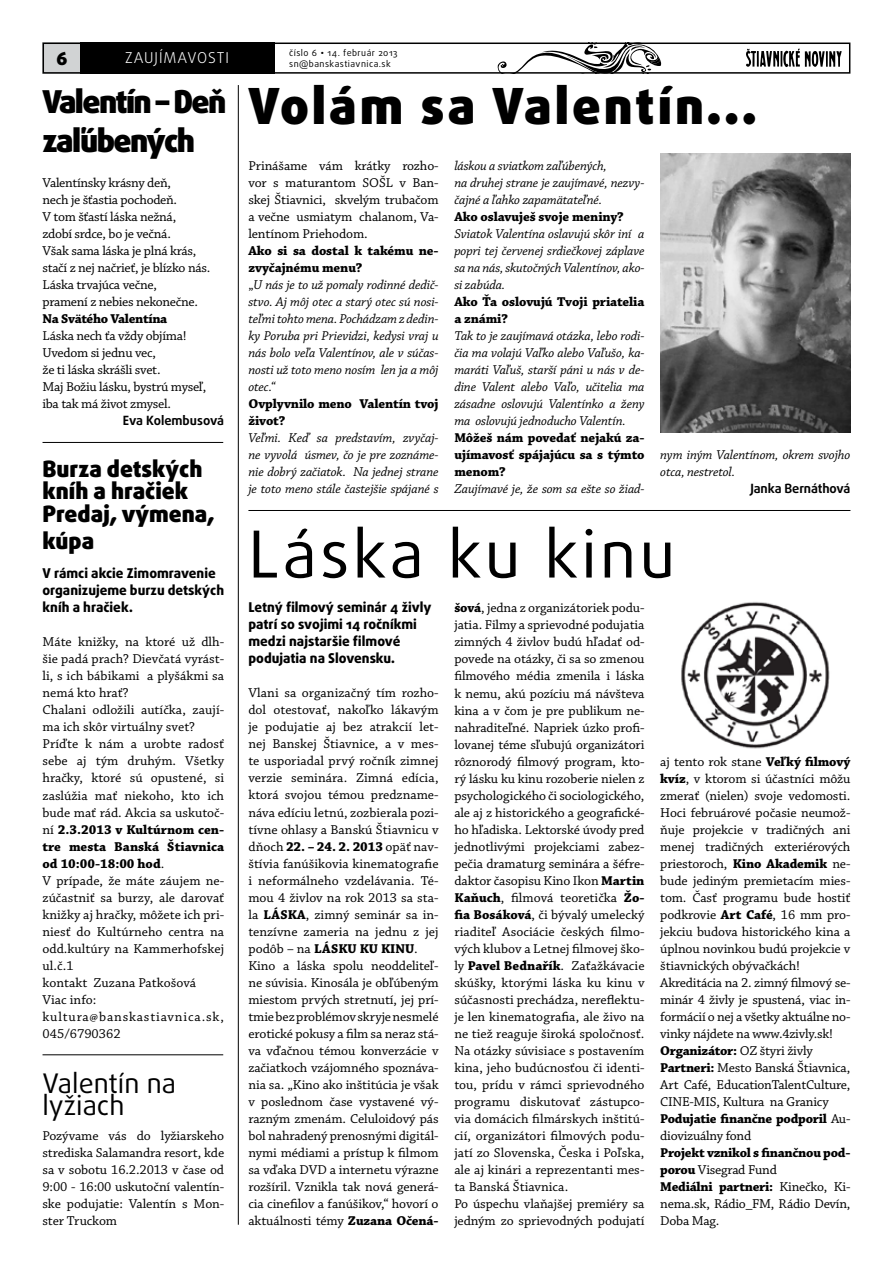
<style>
.page{position:relative;width:893px;height:1263px;background:#fff}
.page>*{position:absolute;margin:0;border:0;box-sizing:border-box;transform-origin:0 0}
.t1{font:64.8px "Daxline Pro";color:#000}
.t2{font:900 49.8px "Daxline Pro";letter-spacing:.06em;color:#000}
.t3{font:900 31.5px/39px "Daxline Pro";letter-spacing:-.05em;color:#000}
.t4{font:27px/22.5px "Daxline Pro";color:#000}
.t5{font:900 22.5px/22.5px "Daxline Pro";color:#000}
.t6{font:900 18px "Daxline Pro";color:#000}
.t7{font:300 15px "Daxline Pro";letter-spacing:.06em;color:#fff}
.t8{font:13.5px/17px "Chaparral Pro Capt";letter-spacing:-.01em;color:#000}
.t9{font:italic 13.5px/17px "Chaparral Pro";letter-spacing:-.01em;color:#000}
.t10{font:700 13.5px/17px "Chaparral Pro";letter-spacing:-.01em;color:#000}
.t11{font:800 13.5px/17px "Daxline Pro";color:#000}
.t12{font:700 12.75px "Daxline Pro";letter-spacing:-.01em;color:#000}
.t13{font:9px "Daxline Pro";letter-spacing:.05em;color:#000}
.s1{font-family:"Gill Sans MT Pro"}
.s2{font-family:"Chaparral Pro Capt";font-weight:400}
.s3{font-weight:700;font-style:normal}
.s4{font-style:normal}
.s5{font-family:"Chaparral Pro";font-weight:700}
</style>
<div class="page">
<div style="left:43px;top:43px;width:46px;height:31px;background:#d1d3d4"></div>
<svg style="left:497px;top:46px;width:165px;height:25px"></svg>
<div style="left:43px;top:43px;width:807px;height:31px;border:2px solid #000"></div>
<div style="left:80px;top:43px;width:194px;height:31px;background:#000"></div>
<svg style="left:746px;top:49px;width:96px;height:18px"></svg>
<hr style="left:43px;top:442px;width:180px;height:1px;background:#000">
<hr style="left:43px;top:1054px;width:180px;height:1px;background:#000">
<hr style="left:248px;top:510px;width:602px;height:1px;background:#000">
<hr style="left:238px;top:85px;width:1px;height:1140px;background:#000">
<img style="left:681px;top:602px;width:149px;height:147px">
<img style="left:660px;top:153px;width:190px;height:280px">
<h3 class="t6" style="left:56px;top:46px;width:12px">6</h3>
<p class="t13" style="left:289px;top:47px;width:110px">číslo 6 <span class="s1">•</span> 14. február 2013</p>
<p class="t7" style="left:125px;top:48px;width:103px">ZAUJÍMAVOSTI</p>
<p class="t13" style="left:289px;top:58px;width:103px">sn@banskastiavnica.sk</p>
<h3 class="t3" style="left:43px;top:83px;width:185px">Valentín – Deň zaľúbených</h3>
<p class="t8" style="left:43px;top:175px;width:169px">Valentínsky krásny deň,<br>nech je šťastia pochodeň.<br>V tom šťastí láska nežná,<br>zdobí srdce, bo je večná.<br>Však sama láska je plná krás, stačí z nej načrieť, je blízko nás.<br>Láska trvajúca večne,<br>pramení z nebies nekonečne.</p>
<p class="t10" style="left:43px;top:311px;width:126px">Na Svätého Valentína</p>
<p class="t8" style="left:43px;top:328px;width:165px">Láska nech ťa vždy objíma!<br>Uvedom si jednu vec,<br>že ti láska skrášli svet.<br>Maj Božiu lásku, bystrú myseľ, iba tak má život zmysel.</p>
<p class="t12" style="left:123px;top:412px;width:103px">Eva Kolembusová</p>
<h3 class="t5" style="left:43px;top:458px;width:173px">Burza detských kníh a hračiek<br>Predaj, výmena,</h3>
<h3 class="t5" style="left:43px;top:530px;width:53px">kúpa</h3>
<p class="t11" style="left:43px;top:565px;width:183px">V rámci akcie Zimomravenie organizujeme burzu detských kníh a hračiek.</p>
<p class="t8" style="left:43px;top:634px;width:183px">Máte knižky, na ktoré už dlh&shy;šie padá prach? Dievčatá vyrást&shy;li, s ich bábikami a plyšákmi sa nemá kto hrať?<br>Chalani odložili autíčka, zaují&shy;ma ich skôr virtuálny svet?<br>Príďte k nám a urobte radosť sebe aj tým druhým. Všetky hračky, ktoré sú opustené, si zaslúžia mať niekoho, kto ich bude mať rád. Akcia sa uskutoč-</p>
<p class="t10" style="left:43px;top:821px;width:183px;text-align:justify"><span class="s2">ní</span> 2.3.2013 v Kultúrnom cen&shy;tre mesta Banská Štiavnica od 10:00-18:00 hod<span class="s2">.</span></p>
<p class="t8" style="left:43px;top:872px;width:183px">V prípade, že máte záujem ne&shy;zúčastniť sa burzy, ale darovať knižky aj hračky, môžete ich pri&shy;niesť do Kultúrneho centra na odd.kultúry na Kammerhofskej ul.č.1<br>kontakt Zuzana Patkošová<br>Viac info: kultura@banskastiavnica.sk,<br>045/6790362</p>
<h3 class="t4" style="left:43px;top:1072px;width:135px">Valentín na lyžiach</h3>
<p class="t8" style="left:43px;top:1127px;width:183px;text-align:justify">Pozývame vás do lyžiarskeho strediska Salamandra resort, kde sa v sobotu 16.2.2013 v čase od 9:00 - 16:00 uskutoční valentín&shy;ske podujatie: Valentín s Mon&shy;ster Truckom</p>
<h2 class="t2" style="left:248px;top:73px;width:510px">Volám sa Valentín...</h2>
<p class="t8" style="left:248px;top:158px;width:192px;text-align:justify">Prinášame vám krátky rozho&shy;vor s maturantom SOŠL v Ban&shy;skej Štiavnici, skvelým trubačom a večne usmiatym chalanom, Va&shy;lentínom Priehodom.</p>
<p class="t9" style="left:248px;top:243px;width:192px"><span class="s3">Ako si sa dostal k takému ne&shy;zvyčajnému menu?<br></span><span class="s4">„</span>U nás je to už pomaly rodinné dedič&shy;stvo. Aj môj otec a starý otec sú nosi&shy;teľmi tohto mena. Pochádzam z dedin&shy;ky Poruba pri Prievidzi, kedysi vraj u nás bolo veľa Valentínov, ale v súčas&shy;nosti už toto meno nosím len ja a môj otec.“</p>
<p class="t10" style="left:248px;top:396px;width:192px">Ovplyvnilo meno Valentín tvoj život?</p>
<p class="t9" style="left:248px;top:430px;width:192px;text-align:justify">Veľmi. Keď sa predstavím, zvyčaj&shy;ne vyvolá úsmev, čo je pre zoznáme&shy;nie dobrý začiatok. Na jednej strane je toto meno stále častejšie spájané s</p>
<p class="t9" style="left:454px;top:158px;width:192px">láskou a sviatkom zaľúbených,<br>na druhej strane je zaujímavé, nezvy&shy;čajné a ľahko zapamätateľné.</p>
<p class="t10" style="left:454px;top:209px;width:171px">Ako oslavuješ svoje meniny?</p>
<p class="t9" style="left:454px;top:226px;width:192px;text-align:justify">Sviatok Valentína oslavujú skôr iní a popri tej červenej srdiečkovej záplave sa na nás, skutočných Valentínov, ako&shy;si zabúda.</p>
<p class="t10" style="left:454px;top:294px;width:192px">Ako Ťa oslovujú Tvoji priatelia a známi?</p>
<p class="t9" style="left:454px;top:328px;width:192px;text-align:justify">Tak to je zaujímavá otázka, lebo rodi&shy;čia ma volajú Vaľko alebo Vaľušo, ka&shy;maráti Vaľuš, starší páni u nás v de&shy;dine Valent alebo Vaľo, učitelia ma zásadne oslovujú Valentínko a ženy ma oslovujú jednoducho Valentín.</p>
<p class="t10" style="left:454px;top:430px;width:192px;text-align:justify">Môžeš nám povedať nejakú za&shy;ujímavosť spájajúcu sa s týmto menom?</p>
<p class="t9" style="left:454px;top:481px;width:192px">Zaujímavé je, že som sa ešte so žiad-</p>
<p class="t9" style="left:660px;top:447px;width:192px">nym iným Valentínom, okrem svojho otca, nestretol.</p>
<p class="t12" style="left:750px;top:480px;width:101px">Janka Bernáthová</p>
<h1 class="t1" style="left:248px;top:511px;width:428px">Láska ku kinu</h1>
<p class="t11" style="left:248px;top:599px;width:185px">Letný filmový seminár 4 živly patrí so svojimi 14 ročníkmi medzi najstaršie filmové podujatia na Slovensku.</p>
<p class="t8" style="left:248px;top:685px;width:192px;text-align:justify">Vlani sa organizačný tím rozho&shy;dol otestovať, nakoľko lákavým je podujatie aj bez atrakcií let&shy;nej Banskej Štiavnice, a v mes&shy;te usporiadal prvý ročník zimnej verzie seminára. Zimná edícia, ktorá svojou témou predzname&shy;náva edíciu letnú, zozbierala pozi&shy;tívne ohlasy a Banskú Štiavnicu v dňoch <span class="s5">22. – 24. 2. 2013</span> opäť nav&shy;štívia fanúšikovia kinematografie i neformálneho vzdelávania. Té&shy;mou 4 živlov na rok 2013 sa sta&shy;la <span class="s5">LÁSKA</span>, zimný seminár sa in&shy;tenzívne zameria na jednu z jej</p>
<p class="t10" style="left:248px;top:940px;width:171px"><span class="s2">podôb – na</span> LÁSKU KU KINU<span class="s2">.</span></p>
<p class="t8" style="left:248px;top:957px;width:192px;text-align:justify">Kino a láska spolu neoddeliteľ&shy;ne súvisia. Kinosála je obľúbeným miestom prvých stretnutí, jej prí&shy;tmie bez problémov skryje nesmelé erotické pokusy a film sa neraz stá&shy;va vďačnou témou konverzácie v začiatkoch vzájomného spoznáva&shy;nia sa. „Kino ako inštitúcia je však v poslednom čase vystavené vý&shy;razným zmenám. Celuloidový pás bol nahradený prenosnými digitál&shy;nymi médiami a prístup k filmom sa vďaka DVD a internetu výrazne rozšíril. Vznikla tak nová generá&shy;cia cinefilov a fanúšikov,“ hovorí o aktuálnosti témy <span class="s5">Zuzana Očená-</span></p>
<p class="t8" style="left:454px;top:600px;width:192px"><span class="s5">šová</span>, jedna z organizátoriek podu&shy;jatia. Filmy a sprievodné podujatia zimných 4 živlov budú hľadať od&shy;povede na otázky, či sa so zmenou filmového média zmenila i láska k nemu, akú pozíciu má návšteva kina a v čom je pre publikum ne&shy;nahraditeľné. Napriek úzko profi&shy;lovanej téme sľubujú organizátori rôznorodý filmový program, kto&shy;rý lásku ku kinu rozoberie nielen z psychologického či sociologického, ale aj z historického a geografické&shy;ho hľadiska. Lektorské úvody pred jednotlivými projekciami zabez&shy;pečia dramaturg seminára a šéfre&shy;daktor časopisu Kino Ikon <span class="s5">Martin Kaňuch</span>, filmová teoretička <span class="s5">Žo&shy;fia Bosáková</span>, či bývalý umelecký riaditeľ Asociácie českých filmo&shy;vých klubov a Letnej filmovej ško&shy;ly <span class="s5">Pavel Bednařík</span>. Zaťažkávacie skúšky, ktorými láska ku kinu v súčasnosti prechádza, nereflektu&shy;je len kinematografia, ale živo na ne tiež reaguje široká spoločnosť.<br>Na otázky súvisiace s postavením kina, jeho budúcnosťou či identi&shy;tou, prídu v rámci sprievodného programu diskutovať zástupco&shy;via domácich filmárskych inštitú&shy;cií, organizátori filmových podu&shy;jatí zo Slovenska, Česka i Poľska, ale aj kinári a reprezentanti mes&shy;ta Banská Štiavnica.<br>Po úspechu vlaňajšej premiéry sa jedným zo sprievodných podujatí</p>
<p class="t8" style="left:660px;top:753px;width:192px">aj tento rok stane <span class="s5">Veľký filmový kvíz</span>, v ktorom si účastníci môžu zmerať (nielen) svoje vedomosti.<br>Hoci februárové počasie neumož&shy;ňuje projekcie v tradičných ani menej tradičných exteriérových priestoroch, <span class="s5">Kino Akademik</span> ne&shy;bude jediným premietacím mies&shy;tom. Časť programu bude hostiť podkrovie <span class="s5">Art Café</span>, 16 mm pro&shy;jekciu budova historického kina a úplnou novinkou budú projekcie v štiavnických obývačkách!<br>Akreditácia na 2. zimný filmový se&shy;minár 4 živly je spustená, viac in&shy;formácií o nej a všetky aktuálne no&shy;vinky nájdete na www.4zivly.sk!</p>
<p class="t10" style="left:660px;top:1042px;width:154px">Organizátor: <span class="s2">OZ štyri živly</span></p>
<p class="t8" style="left:660px;top:1059px;width:192px;text-align:justify"><span class="s5">Partneri:</span> Mesto Banská Štiavnica, Art Café, EducationTalentCulture, CINE-MIS, Kultura na Granicy</p>
<p class="t10" style="left:660px;top:1110px;width:192px">Podujatie finančne podporil <span class="s2">Au-</span></p>
<p class="t8" style="left:660px;top:1127px;width:92px">diovizuálny fond</p>
<p class="t10" style="left:660px;top:1145px;width:192px">Projekt vznikol s finančnou pod-</p>
<p class="t8" style="left:660px;top:1161px;width:118px"><span class="s5">porou</span> Visegrad Fund</p>
<p class="t10" style="left:660px;top:1179px;width:192px">Mediálni partneri: <span class="s2">Kinečko, Ki-</span></p>
<p class="t8" style="left:660px;top:1195px;width:192px">nema.sk, Rádio_FM, Rádio Devín,<br>Doba Mag.</p>
</div>
